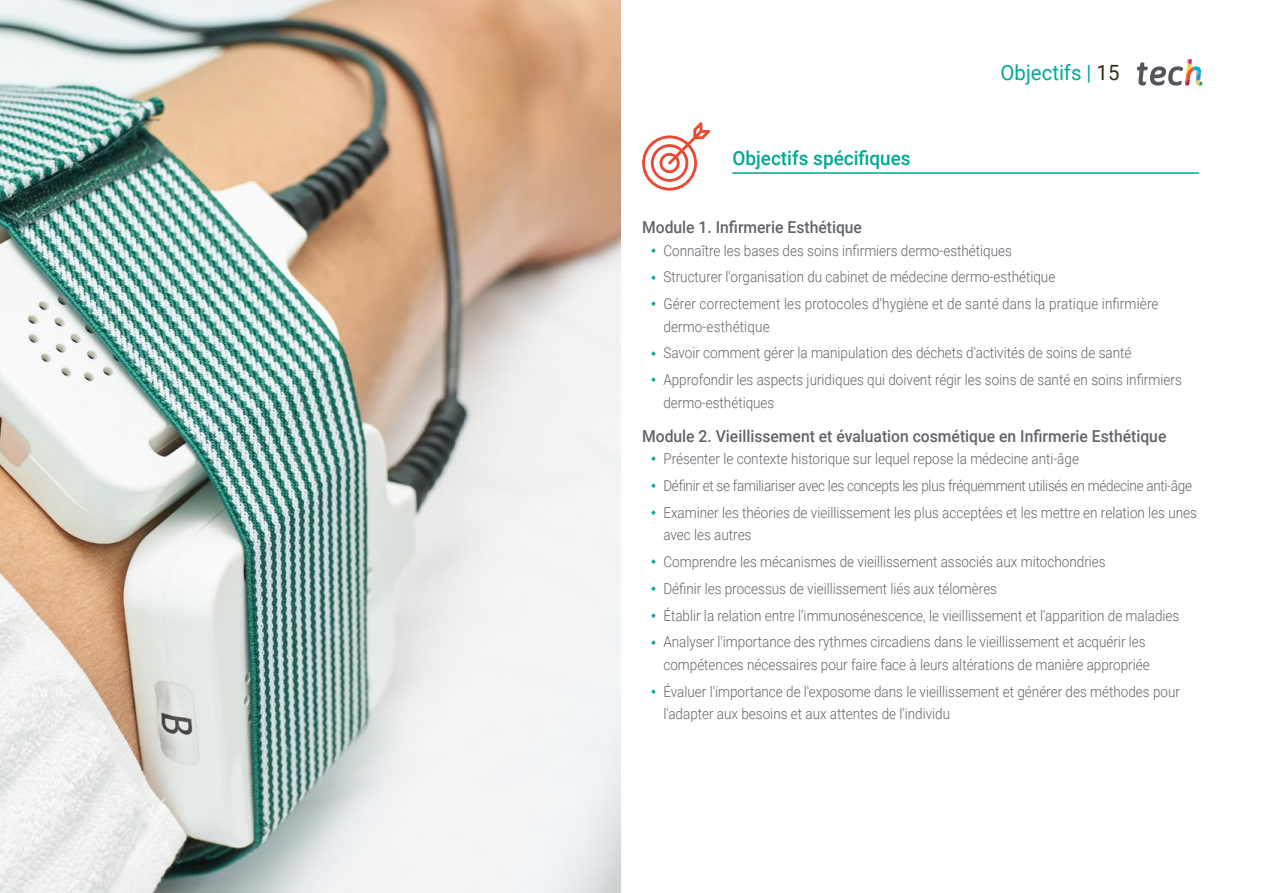
<style>
.page{position:relative;width:1263px;height:893px;background:#fff}
.page>*{position:absolute;margin:0;border:0;box-sizing:border-box;transform-origin:0 0}
.t1{font:21px "Roboto";color:#00a996}
.t2{font:500 19.5px "Roboto";color:#00a996}
.t3{font:500 16.5px "Roboto";color:#61646a;scale:.95 1}
.t4{font:300 15px/26.7px "Roboto";color:#61646a;scale:.9 1}
.s1{color:#312e20}
</style>
<div class="page">
<img style="left:0;top:0;width:621px;height:893px">
<svg style="left:1137px;top:59px;width:65px;height:27px"></svg>
<svg style="left:642px;top:122px;width:68px;height:69px"></svg>
<hr style="left:732px;top:173px;width:467px;height:1px;background:#00a996">
<h2 class="t2" style="left:732px;top:144px;width:180px">Objectifs spécifiques</h2>
<h1 class="t1" style="left:1000px;top:57px;width:120px">Objectifs | <span class="s1">15</span></h1>
<p class="t3" style="left:642px;top:216px;width:233px">Module 1. Infirmerie Esthétique</p>
<p class="t4" style="left:663px;top:236px;width:552px">Connaître les bases des soins infirmiers dermo-esthétiques<br>Structurer l'organisation du cabinet de médecine dermo-esthétique<br>Gérer correctement les protocoles d'hygiène et de santé dans la pratique infirmière</p>
<p class="t4" style="left:663px;top:312px;width:577px">dermo-esthétique<br>Savoir comment gérer la manipulation des déchets d'activités de soins de santé<br>Approfondir les aspects juridiques qui doivent régir les soins de santé en soins infirmiers</p>
<p class="t4" style="left:663px;top:388px;width:125px">dermo-esthétiques</p>
<p class="t3" style="left:642px;top:424px;width:553px">Module 2. Vieillissement et évaluation cosmétique en Infirmerie Esthétique</p>
<p class="t4" style="left:663px;top:445px;width:594px">Présenter le contexte historique sur lequel repose la médecine anti-âge<br>Définir et se familiariser avec les concepts les plus fréquemment utilisés en médecine anti-âge<br>Examiner les théories de vieillissement les plus acceptées et les mettre en relation les unes</p>
<p class="t4" style="left:663px;top:521px;width:575px">avec les autres<br>Comprendre les mécanismes de vieillissement associés aux mitochondries<br>Définir les processus de vieillissement liés aux télomères<br>Établir la relation entre l’immunosénescence, le vieillissement et l'apparition de maladies Analyser l'importance des rythmes circadiens dans le vieillissement et acquérir les</p>
<p class="t4" style="left:663px;top:650px;width:575px">compétences nécessaires pour faire face à leurs altérations de manière appropriée<br>Évaluer l'importance de l'exposome dans le vieillissement et générer des méthodes pour</p>
<p class="t4" style="left:663px;top:700px;width:320px">l'adapter aux besoins et aux attentes de l'individu</p>
</div>
